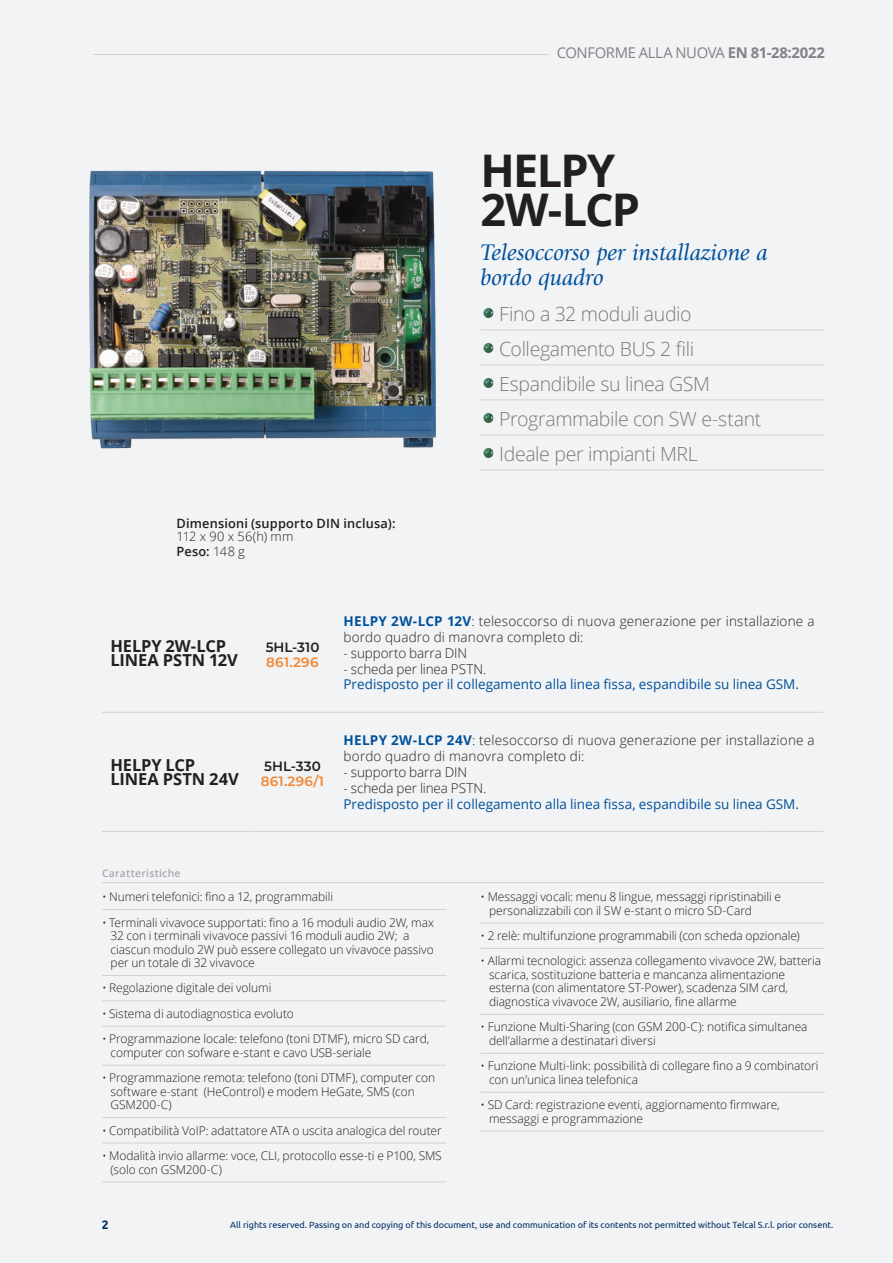
<style>
.page{position:relative;width:893px;height:1263px;background:#f1f3f5}
.page>*{position:absolute;margin:0;border:0;box-sizing:border-box;transform-origin:0 0}
.t1{font:700 45px/39px "Open Sans";letter-spacing:-.04em;color:#231f20}
.t2{font:italic 23.55px/25.3px "Giovanni";color:#01519b}
.t3{font:300 19.5px/35px "Open Sans";letter-spacing:-.02em;color:#7b7a79}
.t4{font:700 16.5px/13.5px "Open Sans";letter-spacing:-.01em;color:#231f20}
.t5{font:14.85px "Open Sans";letter-spacing:-.03em;color:#808285}
.t6{font:300 13.5px/15.8px "Open Sans";letter-spacing:.015em;color:#231f20}
.t7{font:13.5px "Open Sans";color:#01519b}
.t8{font:300 13.5px "Open Sans";letter-spacing:-.01em;color:#231f20}
.t9{font:600 13.5px "Montserrat";letter-spacing:.025em;color:#f58631}
.t10{font:600 13.5px "Montserrat";color:#231f20}
.t11{font:600 12.75px "Open Sans";letter-spacing:.015em;color:#231f20}
.t12{font:300 12.75px/15.1px "Open Sans";letter-spacing:.01em;color:#231f20}
.t13{font:700 12.15px "Ubuntu";color:#002d66}
.t14{font:300 12px/13.5px "Open Sans";letter-spacing:-.005em;color:#231f20}
.t15{font:600 10.5px "Open Sans";letter-spacing:.02em;color:#a8a9ad}
.t16{font:9px "Ubuntu";color:#002d66}
.s1{font-weight:700}
.s2{font-weight:600}
.s3{font-weight:700;color:#01519b}
</style>
<div class="page">
<hr style="left:94px;top:54px;width:455px;height:1px;background:#d1d2d4">
<hr style="left:102px;top:882px;width:723px;height:1px;background:#d1d2d4">
<hr style="left:102px;top:909px;width:344px;height:1px;background:#d1d2d4">
<hr style="left:102px;top:975px;width:344px;height:1px;background:#d1d2d4">
<hr style="left:102px;top:1000px;width:344px;height:1px;background:#d1d2d4">
<hr style="left:102px;top:1026px;width:344px;height:1px;background:#d1d2d4">
<hr style="left:102px;top:1065px;width:344px;height:1px;background:#d1d2d4">
<hr style="left:102px;top:1117px;width:344px;height:1px;background:#d1d2d4">
<hr style="left:102px;top:1143px;width:344px;height:1px;background:#d1d2d4">
<hr style="left:102px;top:1181px;width:344px;height:1px;background:#d1d2d4">
<hr style="left:480px;top:923px;width:345px;height:1px;background:#d1d2d4">
<hr style="left:480px;top:948px;width:345px;height:1px;background:#d1d2d4">
<hr style="left:480px;top:1014px;width:345px;height:1px;background:#d1d2d4">
<hr style="left:480px;top:1053px;width:345px;height:1px;background:#d1d2d4">
<hr style="left:480px;top:1092px;width:345px;height:1px;background:#d1d2d4">
<hr style="left:480px;top:1131px;width:345px;height:1px;background:#d1d2d4">
<hr style="left:102px;top:831px;width:152px;height:1px;background:#d1d2d4">
<hr style="left:254px;top:831px;width:77px;height:1px;background:#d1d2d4">
<hr style="left:331px;top:831px;width:429px;height:1px;background:#d1d2d4">
<hr style="left:760px;top:831px;width:63px;height:1px;background:#d1d2d4">
<hr style="left:102px;top:712px;width:152px;height:1px;background:#d1d2d4">
<hr style="left:254px;top:712px;width:77px;height:1px;background:#d1d2d4">
<hr style="left:331px;top:712px;width:429px;height:1px;background:#d1d2d4">
<hr style="left:760px;top:712px;width:63px;height:1px;background:#d1d2d4">
<hr style="left:480px;top:330px;width:345px;height:1px;background:#d1d2d4">
<hr style="left:480px;top:365px;width:345px;height:1px;background:#d1d2d4">
<hr style="left:480px;top:400px;width:345px;height:1px;background:#d1d2d4">
<hr style="left:480px;top:435px;width:345px;height:1px;background:#d1d2d4">
<hr style="left:480px;top:470px;width:345px;height:1px;background:#d1d2d4">
<img style="left:483px;top:308px;width:11px;height:10px">
<img style="left:483px;top:343px;width:11px;height:10px">
<img style="left:483px;top:378px;width:11px;height:10px">
<img style="left:483px;top:413px;width:11px;height:10px">
<img style="left:483px;top:448px;width:11px;height:10px">
<img style="left:89px;top:170px;width:347px;height:279px">
<p class="t5" style="left:557px;top:43px;width:270px">CONFORME ALLA NUOVA <span class="s1">EN 81-28:2022</span></p>
<p class="t11" style="left:176px;top:514px;width:221px">Dimensioni (supporto DIN inclusa):</p>
<p class="t12" style="left:176px;top:528px;width:118px">112 x 90 x 56(h) mm<br><span class="s2">Peso:</span> 148 g</p>
<h1 class="t1" style="left:480px;top:150px;width:161px">HELPY<br>2W-LCP</h1>
<h2 class="t2" style="left:480px;top:240px;width:289px">Telesoccorso per installazione a bordo quadro</h2>
<h3 class="t3" style="left:499px;top:296px;width:264px">Fino a 32 moduli audio<br>Collegamento BUS 2 fili<br>Espandibile su linea GSM<br>Programmabile con SW e-stant<br>Ideale per impianti MRL</h3>
<h3 class="t4" style="left:111px;top:639px;width:129px">HELPY 2W-LCP<br>LINEA PSTN 12V</h3>
<p class="t10" style="left:266px;top:637px;width:55px">5HL-310</p>
<p class="t9" style="left:266px;top:652px;width:54px">861.296</p>
<h3 class="t4" style="left:111px;top:758px;width:130px">HELPY LCP<br>LINEA PSTN 24V</h3>
<p class="t10" style="left:264px;top:756px;width:58px">5HL-330</p>
<p class="t9" style="left:261px;top:771px;width:65px">861.296/1</p>
<p class="t6" style="left:344px;top:613px;width:473px"><span class="s3">HELPY 2W-LCP 12V</span>: telesoccorso di nuova generazione per installazione a bordo quadro di manovra completo di:</p>
<p class="t8" style="left:344px;top:644px;width:125px">- supporto barra DIN</p>
<p class="t8" style="left:344px;top:659px;width:144px">- scheda per linea PSTN.</p>
<p class="t7" style="left:344px;top:675px;width:457px">Predisposto per il collegamento alla linea fissa, espandibile su linea GSM.</p>
<p class="t6" style="left:344px;top:732px;width:473px"><span class="s3">HELPY 2W-LCP 24V</span>: telesoccorso di nuova generazione per installazione a bordo quadro di manovra completo di:</p>
<p class="t8" style="left:344px;top:763px;width:125px">- supporto barra DIN</p>
<p class="t8" style="left:344px;top:779px;width:144px">- scheda per linea PSTN.</p>
<p class="t7" style="left:344px;top:794px;width:457px">Predisposto per il collegamento alla linea fissa, espandibile su linea GSM.</p>
<p class="t15" style="left:102px;top:865px;width:80px">Caratteristiche</p>
<p class="t14" style="left:102px;top:890px;width:233px">• Numeri telefonici: fino a 12, programmabili</p>
<p class="t14" style="left:111px;top:915px;width:325px;text-indent:-9px">• Terminali vivavoce supportati: fino a 16 moduli audio 2W, max 32 con i terminali vivavoce passivi 16 moduli audio 2W; a ciascun modulo 2W può essere collegato un vivavoce passivo per un totale di 32 vivavoce</p>
<p class="t14" style="left:102px;top:981px;width:171px">• Regolazione digitale dei volumi</p>
<p class="t14" style="left:102px;top:1006px;width:193px">• Sistema di autodiagnostica evoluto</p>
<p class="t14" style="left:111px;top:1032px;width:320px;text-indent:-9px">• Programmazione locale: telefono (toni DTMF), micro SD card, computer con sofware e-stant e cavo USB-seriale</p>
<p class="t14" style="left:111px;top:1071px;width:326px;text-indent:-9px">• Programmazione remota: telefono (toni DTMF), computer con software e-stant (HeControl) e modem HeGate, SMS (con<br>GSM200-C)</p>
<p class="t14" style="left:102px;top:1123px;width:341px">• Compatibilità VoIP: adattatore ATA o uscita analogica del router</p>
<p class="t14" style="left:111px;top:1148px;width:333px;text-indent:-9px">• Modalità invio allarme: voce, CLI, protocollo esse-ti e P100, SMS (solo con GSM200-C)</p>
<p class="t14" style="left:489px;top:890px;width:294px;text-indent:-9px">• Messaggi vocali: menu 8 lingue, messaggi ripristinabili e personalizzabili con il SW e-stant o micro SD-Card</p>
<p class="t14" style="left:480px;top:929px;width:321px">• 2 relè: multifunzione programmabili (con scheda opzionale)</p>
<p class="t14" style="left:489px;top:954px;width:334px;text-indent:-9px">• Allarmi tecnologici: assenza collegamento vivavoce 2W, batteria scarica, sostituzione batteria e mancanza alimentazione esterna (con alimentatore ST-Power), scadenza SIM card, diagnostica vivavoce 2W, ausiliario, fine allarme</p>
<p class="t14" style="left:489px;top:1020px;width:320px;text-indent:-9px">• Funzione Multi-Sharing (con GSM 200-C): notifica simultanea dell’allarme a destinatari diversi</p>
<p class="t14" style="left:489px;top:1059px;width:331px;text-indent:-9px">• Funzione Multi-link: possibilità di collegare fino a 9 combinatori con un’unica linea telefonica</p>
<p class="t14" style="left:489px;top:1098px;width:292px;text-indent:-9px">• SD Card: registrazione eventi, aggiornamento firmware, messaggi e programmazione</p>
<p class="t13" style="left:102px;top:1217px;width:8px">2</p>
<p class="t16" style="left:230px;top:1219px;width:605px">All rights reserved. Passing on and copying of this document, use and communication of its contents not permitted without Telcal S.r.l. prior consent.</p>
</div>
